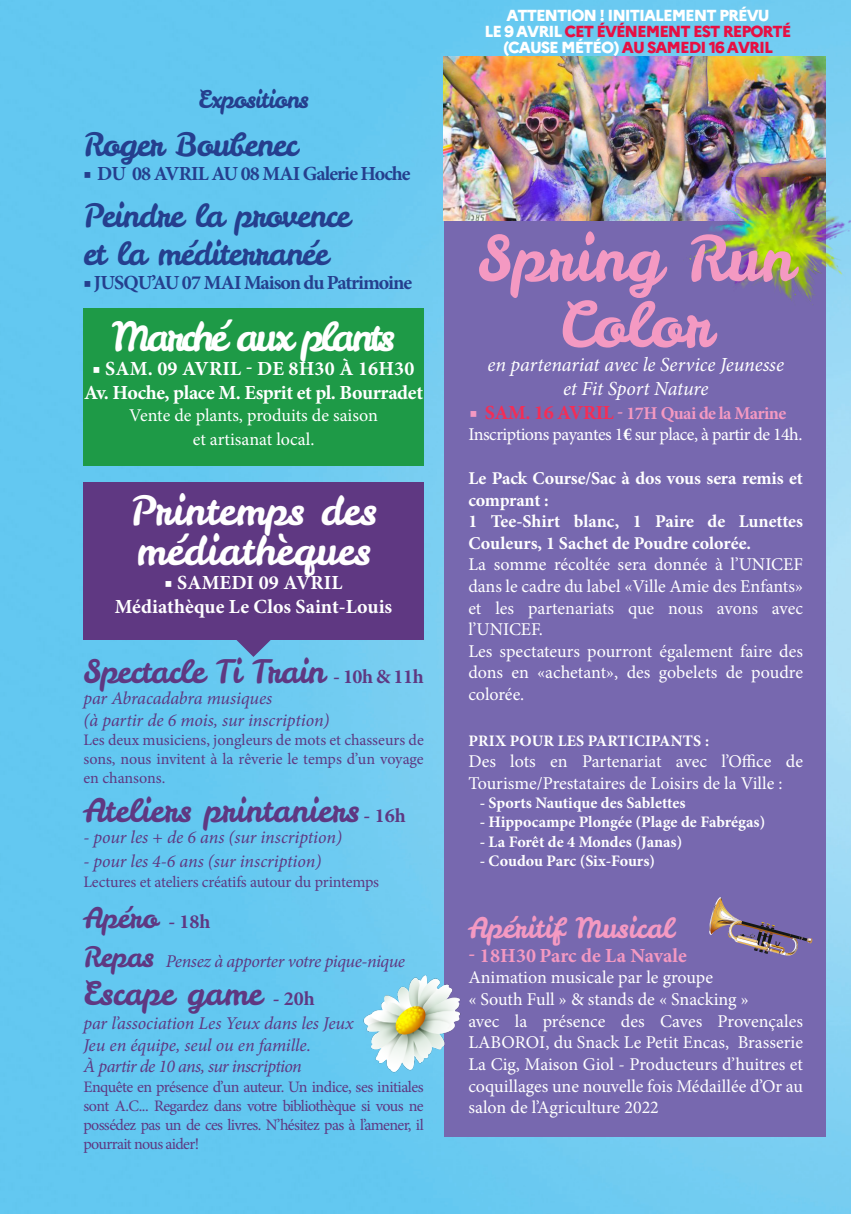
<style>
.page{position:relative;width:851px;height:1214px;background:#fff}
.page>*{position:absolute;margin:0;border:0;box-sizing:border-box;transform-origin:0 0}
.t1{font:62px/66px "Leckerli One";color:#f499c2;text-align:center}
.t2{font:40px/40px "Leckerli One";color:#fff}
.t3{font:40px "Leckerli One";letter-spacing:-.09em;color:#fff}
.t4{font:32px "Leckerli One";letter-spacing:-.03em;color:#253f8e}
.t5{font:32px "Leckerli One";color:#5f3882}
.t6{font:32px "Leckerli One";letter-spacing:-.02em;color:#5f3882}
.t7{font:28px "Leckerli One";color:#f499c2}
.t8{font:28px "Leckerli One";color:#5f3882}
.t9{font:24px "Leckerli One";letter-spacing:-.03em;color:#253f8e}
.t10{font:700 20px "Minion Pro";color:#fff}
.t11{font:700 20px "Minion Pro";letter-spacing:-.05em;color:#253f8e}
.t12{font:italic 20px "Minion Pro";letter-spacing:-.005em;color:#fff}
.t13{font:700 20px "Minion Pro";letter-spacing:-.02em;color:#fff}
.t14{font:700 20px "Minion Pro";letter-spacing:.005em;color:#f499c2}
.t15{font:18px/21.6px "Minion Pro";letter-spacing:-.005em;color:#fff;text-align:justify}
.t16{font:italic 18px "Minion Pro";letter-spacing:-.01em;color:#5f3882}
.t17{font:700 18px/21.6px "Minion Pro";letter-spacing:-.005em;color:#fff}
.t18{font:18px/21.4px "Minion Pro";letter-spacing:-.03em;color:#fff}
.t19{font:italic 18px "Minion Pro";letter-spacing:-.03em;color:#5f3882}
.t20{font:italic 18px "Minion Pro";letter-spacing:-.04em;color:#5f3882}
.t21{font:16px/19.2px "Minion Pro";letter-spacing:-.015em;color:#5f3882;text-align:justify}
.t22{font:700 16px "Minion Pro";color:#fff}
.t23{font:800 16px/16px "Marianne";letter-spacing:-.06em;color:#fff;text-align:center}
.s1{font-family:"Minion Pro";font-weight:700;font-size:20px}
.s2{font-family:"Leckerli One";font-style:normal;font-size:28px}
.s3{color:#e70f43}
.s4{font-weight:700;font-size:20px;color:#f499c2}
.s5{font-weight:700;font-size:20px;color:#f42d56}
.s6{font-weight:700;color:#f499c2}
.s7{font-weight:700}
</style>
<div class="page">
<img style="left:0;top:0;width:850px;height:1213px">
<img style="left:444px;top:57px;width:381px;height:164px">
<div style="left:444px;top:221px;width:381px;height:915px;background:#7768af"></div>
<img style="left:683px;top:177px;width:167px;height:195px">
<img style="left:709px;top:897px;width:103px;height:58px">
<img style="left:728px;top:921px;width:7px;height:16px">
<div style="left:83px;top:482px;width:340px;height:158px;background:#5f3882"></div>
<div style="left:83px;top:308px;width:340px;height:157px;background:#1e9a47"></div>
<svg style="left:236px;top:640px;width:35px;height:17px"></svg>
<img style="left:331px;top:944px;width:130px;height:161px">
<p class="t9" style="left:198px;top:83px;width:112px">Expositions</p>
<p class="t4" style="left:83px;top:123px;width:216px">Roger Boubenec</p>
<p class="t11" style="left:83px;top:160px;width:328px">■ DU 08 AVRIL AU 08 MAI Galerie Hoche</p>
<p class="t4" style="left:83px;top:193px;width:268px">Peindre la provence</p>
<p class="t4" style="left:83px;top:232px;width:246px">et la méditerranée</p>
<p class="t11" style="left:83px;top:268px;width:330px">■ JUSQU’AU 07 MAI Maison du Patrimoine</p>
<p class="t3" style="left:112px;top:310px;width:284px">Marché aux plants</p>
<p class="t10" style="left:92px;top:354px;width:323px">■ SAM. 09 AVRIL - DE 8H30 À 16H30</p>
<p class="t13" style="left:84px;top:378px;width:340px">Av. Hoche, place M. Esprit et pl. Bourradet</p>
<p class="t15" style="left:129px;top:404px;width:250px">Vente de plants, produits de saison</p>
<p class="t15" style="left:193px;top:428px;width:123px">et artisanat local.</p>
<p class="t2" style="left:130px;top:490px;width:248px">Printemps des médiathèques</p>
<p class="t10" style="left:164px;top:568px;width:180px">■ SAMEDI 09 AVRIL</p>
<p class="t10" style="left:115px;top:592px;width:279px">Médiathèque Le Clos Saint-Louis</p>
<p class="t6" style="left:83px;top:649px;width:342px">Spectacle Ti Train <span class="s1">- 10h &amp; 11h</span></p>
<p class="t16" style="left:83px;top:686px;width:190px">par Abracadabra musiques</p>
<p class="t16" style="left:83px;top:707px;width:248px">(à partir de 6 mois, sur inscription)</p>
<p class="t21" style="left:83px;top:730px;width:342px">Les deux musiciens, jongleurs de mots et chasseurs de sons, nous invitent à la rêverie le temps d’un voyage en chansons.</p>
<p class="t5" style="left:83px;top:788px;width:324px">Ateliers printaniers <span class="s1">- 16h</span></p>
<p class="t16" style="left:83px;top:825px;width:260px">- pour les + de 6 ans (sur inscription)</p>
<p class="t16" style="left:83px;top:849px;width:239px">- pour les 4-6 ans (sur inscription)</p>
<p class="t21" style="left:83px;top:871px;width:297px">Lectures et ateliers créatifs autour du printemps</p>
<p class="t8" style="left:83px;top:899px;width:129px">Apéro <span class="s1">- 18h</span></p>
<p class="t19" style="left:83px;top:948px;width:323px"><span class="s2">Repas</span> Pensez à apporter votre pique-nique</p>
<p class="t5" style="left:83px;top:972px;width:233px">Escape game <span class="s1">- 20h</span></p>
<p class="t16" style="left:83px;top:1010px;width:272px">par l’association Les Yeux dans les Jeux</p>
<p class="t16" style="left:83px;top:1032px;width:229px">Jeu en équipe, seul ou en famille.</p>
<p class="t20" style="left:83px;top:1054px;width:220px">À partir de 10 ans, sur inscription</p>
<p class="t21" style="left:83px;top:1076px;width:342px">Enquête en présence d’un auteur. Un indice, ses initiales sont A.C... Regardez dans votre bibliothèque si vous ne possédez pas un de ces livres. N’hésitez pas à l’amener, il pourrait nous aider!</p>
<p class="t23" style="left:484px;top:7px;width:308px">ATTENTION ! INITIALEMENT PRÉVU<br>LE 9 AVRIL <span class="s3">CET ÉVÉNEMENT EST REPORTÉ </span>(CAUSE MÉTÉO) <span class="s3">AU SAMEDI 16 AVRIL</span></p>
<p class="t1" style="left:477px;top:226px;width:318px">Spring Run<br>Color</p>
<p class="t12" style="left:487px;top:351px;width:298px">en partenariat avec le Service Jeunesse</p>
<p class="t12" style="left:563px;top:375px;width:147px">et Fit Sport Nature</p>
<p class="t18" style="left:468px;top:402px;width:335px"><span class="s4">■</span> <span class="s5">SAM. 16 AVRIL</span> <span class="s6">- 17H Quai de la Marine<br></span>Inscriptions payantes 1<span class="s7">€</span> sur place, à partir de 14h.</p>
<p class="t17" style="left:468px;top:467px;width:336px">Le Pack Course/Sac à dos vous sera remis et comprant :</p>
<p class="t17" style="left:468px;top:510px;width:336px">1 Tee-Shirt blanc, 1 Paire de Lunettes<br>Couleurs, 1 Sachet de Poudre colorée.</p>
<p class="t15" style="left:468px;top:554px;width:336px">La somme récoltée sera donnée à l’UNICEF dans le cadre du label «Ville Amie des Enfants» et les partenariats que nous avons avec l’UNICEF.</p>
<p class="t15" style="left:468px;top:640px;width:336px">Les spectateurs pourront également faire des dons en «achetant», des gobelets de poudre colorée.</p>
<p class="t22" style="left:468px;top:729px;width:242px">PRIX POUR LES PARTICIPANTS :</p>
<p class="t15" style="left:468px;top:750px;width:336px">Des lots en Partenariat avec l’Office de<br>Tourisme/Prestataires de Loisirs de la Ville :</p>
<p class="t22" style="left:479px;top:791px;width:207px">- Sports Nautique des Sablettes</p>
<p class="t22" style="left:479px;top:810px;width:287px">- Hippocampe Plongée (Plage de Fabrégas)</p>
<p class="t22" style="left:479px;top:830px;width:204px">- La Forêt de 4 Mondes (Janas)</p>
<p class="t22" style="left:479px;top:849px;width:177px">- Coudou Parc (Six-Fours)</p>
<p class="t7" style="left:468px;top:908px;width:207px">Apéritif Musical</p>
<p class="t14" style="left:468px;top:941px;width:220px">- 18H30 Parc de La Navale</p>
<p class="t15" style="left:468px;top:966px;width:246px">Animation musicale par le groupe</p>
<p class="t15" style="left:468px;top:988px;width:282px">« South Full » &amp; stands de « Snacking »</p>
<p class="t15" style="left:468px;top:1010px;width:336px">avec la présence des Caves Provençales LABOROI, du Snack Le Petit Encas, Brasserie La Cig, Maison Giol - Producteurs d’huitres et coquillages une nouvelle fois Médaillée d’Or au salon de l’Agriculture 2022</p>
</div>
